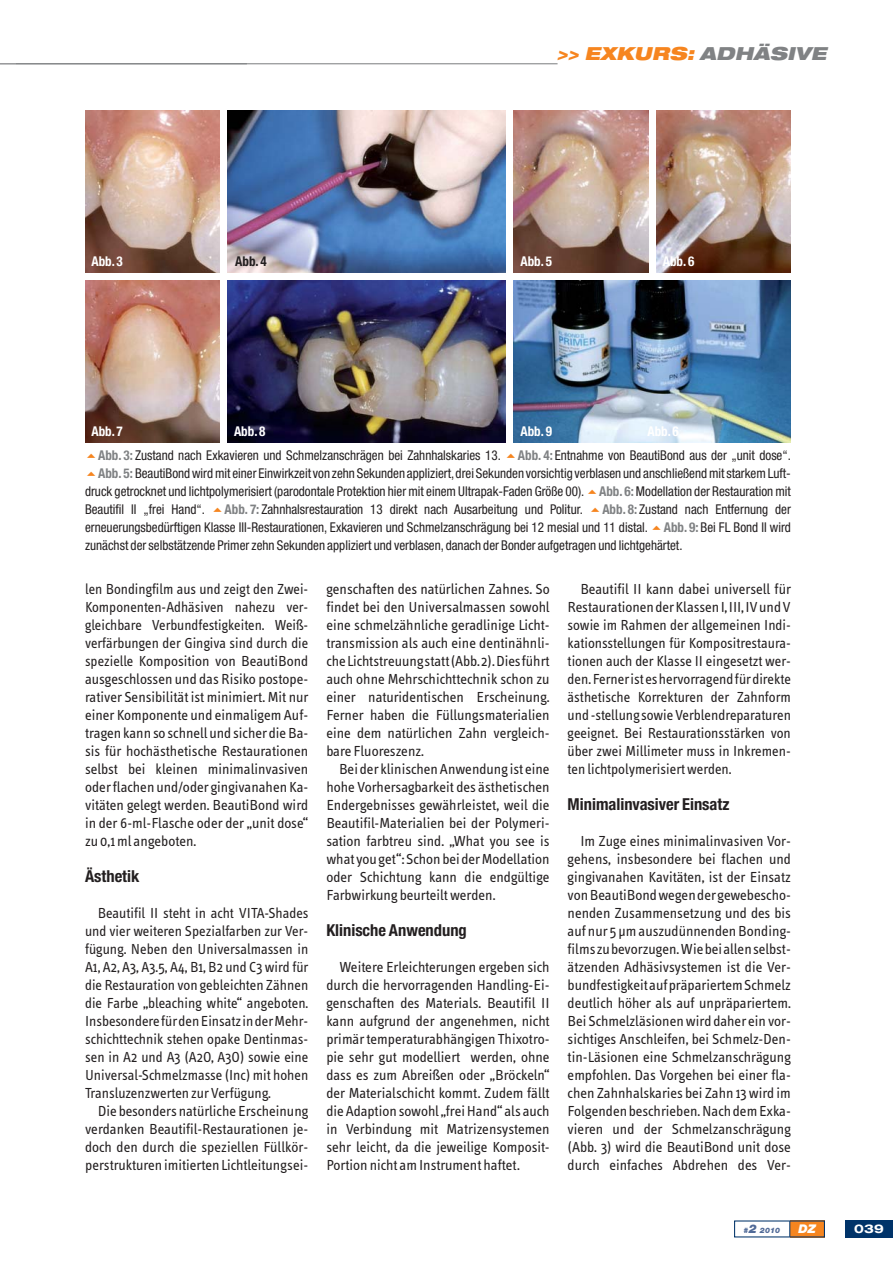
<style>
.page{position:relative;width:893px;height:1263px;background:#fff}
.page>*{position:absolute;margin:0;border:0;box-sizing:border-box;transform-origin:0 0}
.t1{font:italic 900 expanded 18px "Helvetica Neue";letter-spacing:.015em;color:#f6851f}
.t2{font:700 condensed 16.5px "Helvetica Neue";color:#231f20}
.t3{font:15px/18px "Info Text";color:#231f20;text-align:justify}
.t4{font:condensed 13.5px/18px "Helvetica Neue";color:#231f20}
.t5{font:700 condensed 13.5px "Helvetica Neue";color:#fff}
.t6{font:700 condensed 13.5px "Helvetica Neue";color:#231f20}
.t7{font:700 expanded 12px "Helvetica Neue";color:#fff}
.t8{font:italic 900 12px "Helvetica Neue";color:#fff}
.t9{font:italic 900 7.5px "Helvetica Neue";color:#516b98}
.s1{color:#808284}
.s2{font-weight:700;color:#fff}
.s3{font-weight:700;color:#808284}
.s4{font-size:12px}
</style>
<div class="page">
<img style="left:85px;top:111px;width:134px;height:161px">
<img style="left:228px;top:111px;width:277px;height:161px">
<img style="left:514px;top:111px;width:134px;height:161px">
<img style="left:657px;top:111px;width:134px;height:161px">
<img style="left:85px;top:281px;width:134px;height:161px">
<img style="left:228px;top:281px;width:277px;height:161px">
<img style="left:514px;top:281px;width:276px;height:161px">
<div style="left:790px;top:1220px;width:35px;height:17px;background:#f6851f"></div>
<div style="left:845px;top:1220px;width:48px;height:17px;background:#003369"></div>
<svg style="left:789px;top:1221px;width:1px;height:16px"></svg>
<hr style="left:0;top:63px;width:558px;height:1px;background:#808284">
<p class="t1" style="left:557px;top:46px;width:274px">&gt;&gt; EXKURS: <span class="s1">ADHÄSIVE</span></p>
<p class="t5" style="left:91px;top:256px;width:33px">Abb. 3</p>
<p class="t6" style="left:235px;top:256px;width:33px">Abb. 4</p>
<p class="t5" style="left:520px;top:256px;width:33px">Abb. 5</p>
<p class="t5" style="left:663px;top:256px;width:33px">Abb. 6</p>
<p class="t5" style="left:91px;top:426px;width:33px">Abb. 7</p>
<p class="t5" style="left:520px;top:426px;width:33px">Abb. 9</p>
<p class="t5" style="left:647px;top:426px;width:33px">Abb. 6</p>
<p class="t4" style="left:98px;top:420px;width:404px;line-height:23.9px;text-indent:136px"><span class="s2">Abb. 8<br></span><span class="s3">Abb. 3:</span> Zustand nach Exkavieren und Schmelzanschrägen bei Zahnhalskaries 13.</p>
<p class="t4" style="left:518px;top:447px;width:275px"><span class="s3">Abb. 4:</span> Entnahme von BeautiBond aus der „unit dose“.</p>
<p class="t4" style="left:98px;top:465px;width:694px"><span class="s3">Abb. 5:</span> BeautiBond wird mit einer Einwirkzeit von zehn Sekunden appliziert, drei Sekunden vorsichtig verblasen und anschließend mit starkem Luft-</p>
<p class="t4" style="left:85px;top:483px;width:707px">druck getrocknet und lichtpolymerisiert (parodontale Protektion hier mit einem Ultrapak-Faden Größe 00). <span class="s3">Abb. 6:</span> Modellation der Restauration mit</p>
<p class="t4" style="left:85px;top:501px;width:121px">Beautifil II „frei Hand“.</p>
<p class="t4" style="left:225px;top:501px;width:360px"><span class="s3">Abb. 7:</span> Zahnhalsrestauration 13 direkt nach Ausarbeitung und Politur.</p>
<p class="t4" style="left:85px;top:501px;width:707px;text-align:justify;text-indent:517px"><span class="s3">Abb. 8:</span> Zustand nach Entfernung der erneuerungsbedürftigen Klasse III-Restaurationen, Exkavieren und Schmelzanschrägung bei 12 mesial und 11 distal. <span class="s3">Abb. 9:</span> Bei FL Bond II wird zunächst der selbstätzende Primer zehn Sekunden appliziert und verblasen, danach der Bonder aufgetragen und lichtgehärtet.</p>
<p class="t3" style="left:85px;top:581px;width:225px">len Bondingfilm aus und zeigt den Zwei-Komponenten-Adhäsiven nahezu ver&shy;gleichbare Verbundfestigkeiten. Weiß - ver färbungen der Gingiva sind durch die spezielle Komposition von BeautiBond ausgeschlossen und das Risiko postope&shy;rativer Sensibilität ist minimiert. Mit nur einer Komponente und einmaligem Auf&shy;tragen kann so schnell und sicher die Ba&shy;sis für hochästhetische Restaurationen selbst bei kleinen minimalinvasiven oder flachen und/oder gingivanahen Ka&shy;vitäten gelegt werden. BeautiBond wird in der 6-ml-Flasche oder der „unit dose“ zu 0,1 ml angeboten.</p>
<p class="t2" style="left:85px;top:870px;width:56px">Ästhetik</p>
<p class="t3" style="left:85px;top:905px;width:225px;text-indent:13px">Beautifil II steht in acht VITA-Shades und vier weiteren Spezialfarben zur Ver&shy;fügung. Neben den Universalmassen in A1, A2, A3, A3.5, A4, B1, B2 und C3 wird für die Restauration von gebleichten Zähnen die Farbe „bleaching white“ angeboten.<br>Insbesondere für den Einsatz in der Mehr&shy;schichttechnik stehen opake Dentinmas&shy;sen in A2 und A3 (A2O, A3O) sowie eine Universal-Schmelzmasse (Inc) mit hohen Transluzenzwerten zur Verfügung.</p>
<p class="t3" style="left:85px;top:1103px;width:225px;text-indent:13px">Die besonders natürliche Erscheinung verdanken Beautifil-Restaurationen je&shy;doch den durch die speziellen Füllkör&shy;perstrukturen imitierten Lichtleitungsei-</p>
<p class="t3" style="left:326px;top:581px;width:225px">genschaften des natürlichen Zahnes. So findet bei den Universalmassen sowohl eine schmelzähnliche geradlinige Licht&shy;transmission als auch eine dentinähnli&shy;che Lichtstreuung statt (Abb. 2). Dies führt auch ohne Mehrschichttechnik schon zu einer naturidentischen Erscheinung.<br>Ferner haben die Füllungsmaterialien eine dem natürlichen Zahn vergleich&shy;bare Fluoreszenz.</p>
<p class="t3" style="left:326px;top:761px;width:225px;text-indent:13px">Bei der klinischen Anwendung ist eine hohe Vorhersagbarkeit des ästhetischen Endergebnisses gewährleistet, weil die Beautifil-Materialien bei der Polymeri&shy;sation farbtreu sind. „What you see is what you get“: Schon bei der Modellation oder Schichtung kann die endgültige Farbwirkung beurteilt werden.</p>
<p class="t2" style="left:326px;top:924px;width:142px">Klinische Anwendung</p>
<p class="t3" style="left:326px;top:959px;width:225px;text-indent:13px">Weitere Erleichterungen ergeben sich durch die hervorragenden Handling-Ei&shy;genschaften des Materials. Beautifil II kann aufgrund der angenehmen, nicht primär temperaturabhängigen Thixotro&shy;pie sehr gut modelliert werden, ohne dass es zum Abreißen oder „Bröckeln“ der Materialschicht kommt. Zudem fällt die Adaption sowohl „frei Hand“ als auch in Verbindung mit Matrizensystemen sehr leicht, da die jeweilige Komposit-Portion nicht am Instrument haftet.</p>
<p class="t3" style="left:568px;top:581px;width:225px;text-indent:13px">Beautifil II kann dabei universell für Restaurationen der Klassen I, III, IV und V sowie im Rahmen der allgemeinen Indi&shy;kationsstellungen für Kompositrestaura&shy;tionen auch der Klasse II eingesetzt wer&shy;den. Ferner ist es hervorragend für direkte ästhetische Korrekturen der Zahnform und -stellung sowie Verblendreparaturen geeignet. Bei Restaurationsstärken von über zwei Millimeter muss in Inkremen&shy;ten lichtpolymerisiert werden.</p>
<p class="t2" style="left:568px;top:798px;width:163px">Minimalinvasiver Einsatz</p>
<p class="t3" style="left:568px;top:833px;width:225px;text-indent:13px">Im Zuge eines minimalinvasiven Vor&shy;gehens, insbesondere bei flachen und gingivanahen Kavitäten, ist der Einsatz von BeautiBond wegen der gewebescho&shy;nenden Zusammensetzung und des bis auf nur 5 μm auszudünnenden Bonding&shy;films zu bevorzugen. Wie bei allen selbst&shy;ätzenden Adhäsivsystemen ist die Ver&shy;bundfestigkeit auf präpariertem Schmelz deutlich höher als auf unpräpariertem.<br>Bei Schmelzläsionen wird daher ein vor&shy;sichtiges Anschleifen, bei Schmelz-Den&shy;tin-Läsionen eine Schmelzanschrägung empfohlen. Das Vorgehen bei einer fla&shy;chen Zahnhalskaries bei Zahn 13 wird im Folgenden beschrieben. Nach dem Exka&shy;vieren und der Schmelzanschrägung (Abb. 3) wird die BeautiBond unit dose durch einfaches Abdrehen des Ver-</p>
<p class="t9" style="left:744px;top:1227px;width:38px">#<span class="s4">2</span> 2010</p>
<p class="t8" style="left:798px;top:1224px;width:19px">DZ</p>
<p class="t7" style="left:854px;top:1224px;width:31px">039</p>
</div>
